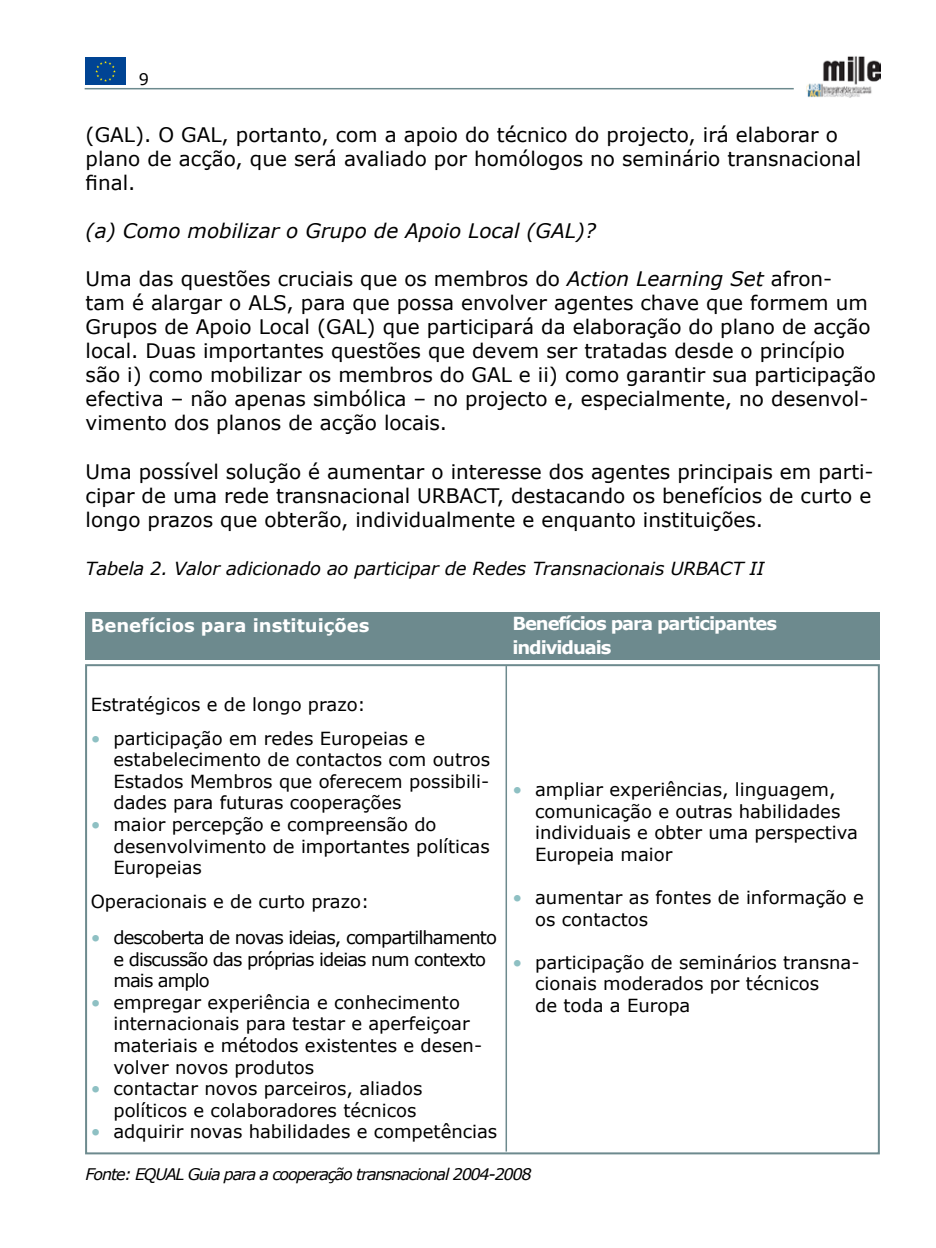
<style>
.page{position:relative;width:936px;height:1248px;background:#fff}
.page>*{position:absolute;margin:0;border:0;box-sizing:border-box;transform-origin:0 0}
.t1{font:20px/24px "Verdana";color:#000}
.t2{font:italic 20px "Verdana";color:#000}
.t3{font:18px/21.6px "Verdana";color:#000}
.t4{font:18px/36px "Verdana";letter-spacing:-.05em;color:#000}
.t5{font:italic 18px "Verdana";letter-spacing:-.01em;color:#000}
.t6{font:700 18px/24px "Verdana";letter-spacing:-.06em;color:#fff}
.t7{font:700 18px "Verdana";color:#fff}
.t8{font:18px "Verdana";color:#8ec0c3}
.t9{font:italic 16px "Verdana";letter-spacing:-.075em;color:#000}
.s1{font-style:italic}
</style>
<div class="page">
<img style="left:806px;top:56px;width:73px;height:42px">
<hr style="left:85px;top:88px;width:708px;height:1px;background:#6d8a8e">
<div style="left:85px;top:57px;width:41px;height:28px;background:#004494"></div>
<svg style="left:95px;top:61px;width:21px;height:21px"></svg>
<div style="left:85px;top:611px;width:794px;height:48px;background:#6d8a8e"></div>
<hr style="left:505px;top:666px;width:2px;height:485px;background:#6d8a8e">
<p class="t1" style="left:86px;top:122px;width:777px">(GAL). O GAL, portanto, com a apoio do técnico do projecto, irá elaborar o plano de acção, que será avaliado por homólogos no seminário transnacional final.</p>
<p class="t2" style="left:86px;top:218px;width:512px">(a) Como mobilizar o Grupo de Apoio Local (GAL)?</p>
<p class="t1" style="left:86px;top:266px;width:791px">Uma das questões cruciais que os membros do <span class="s1">Action Learning Set</span> afron&shy;tam é alargar o ALS, para que possa envolver agentes chave que formem um Grupos de Apoio Local (GAL) que participará da elaboração do plano de acção local. Duas importantes questões que devem ser tratadas desde o princípio são i) como mobilizar os membros do GAL e ii) como garantir sua participação efectiva – não apenas simbólica – no projecto e, especialmente, no desenvol&shy;vimento dos planos de acção locais.</p>
<p class="t1" style="left:86px;top:458px;width:789px;text-align:justify">Uma possível solução é aumentar o interesse dos agentes principais em parti&shy;cipar de uma rede transnacional URBACT, destacando os benefícios de curto e longo prazos que obterão, individualmente e enquanto instituições.</p>
<p class="t5" style="left:86px;top:556px;width:680px">Tabela 2. Valor adicionado ao participar de Redes Transnacionais URBACT II</p>
<p class="t7" style="left:91px;top:613px;width:280px">Benefícios para instituições</p>
<p class="t3" style="left:113px;top:687px;width:313px;line-height:33.6px;text-indent:-23px">Estratégicos e de longo prazo: participação em redes Europeias e</p>
<p class="t3" style="left:113px;top:748px;width:378px">estabelecimento de contactos com outros Estados Membros que oferecem possibili&shy;dades para futuras cooperações<br>maior percepção e compreensão do desenvolvimento de importantes políticas Europeias</p>
<p class="t4" style="left:113px;top:882px;width:385px;text-indent:-23px">Operacionais e de curto prazo:<br>descoberta de novas ideias, compartilhamento</p>
<p class="t3" style="left:113px;top:947px;width:385px">e discussão das próprias ideias num contexto mais amplo<br>empregar experiência e conhecimento internacionais para testar e aperfeiçoar materiais e métodos existentes e desen&shy;volver novos produtos<br>contactar novos parceiros, aliados políticos e colaboradores técnicos<br>adquirir novas habilidades e competências</p>
<p class="t8" style="left:91px;top:726px;width:11px">•</p>
<p class="t8" style="left:91px;top:813px;width:11px">•</p>
<p class="t8" style="left:91px;top:925px;width:11px">•</p>
<p class="t8" style="left:91px;top:990px;width:11px">•</p>
<p class="t8" style="left:91px;top:1077px;width:11px">•</p>
<p class="t8" style="left:91px;top:1120px;width:11px">•</p>
<p class="t6" style="left:512px;top:611px;width:266px">Benefícios para participantes individuais</p>
<p class="t8" style="left:512px;top:777px;width:11px">•</p>
<p class="t8" style="left:512px;top:885px;width:11px">•</p>
<p class="t8" style="left:512px;top:950px;width:11px">•</p>
<p class="t3" style="left:535px;top:777px;width:324px">ampliar experiências, linguagem, comunicação e outras habilidades individuais e obter uma perspectiva<br>Europeia maior</p>
<p class="t3" style="left:535px;top:885px;width:330px">aumentar as fontes de informação e os contactos</p>
<p class="t3" style="left:535px;top:950px;width:326px">participação de seminários transna&shy;cionais moderados por técnicos<br>de toda a Europa</p>
<p class="t9" style="left:86px;top:1163px;width:447px">Fonte: EQUAL Guia para a cooperação transnacional 2004-2008</p>
</div>
